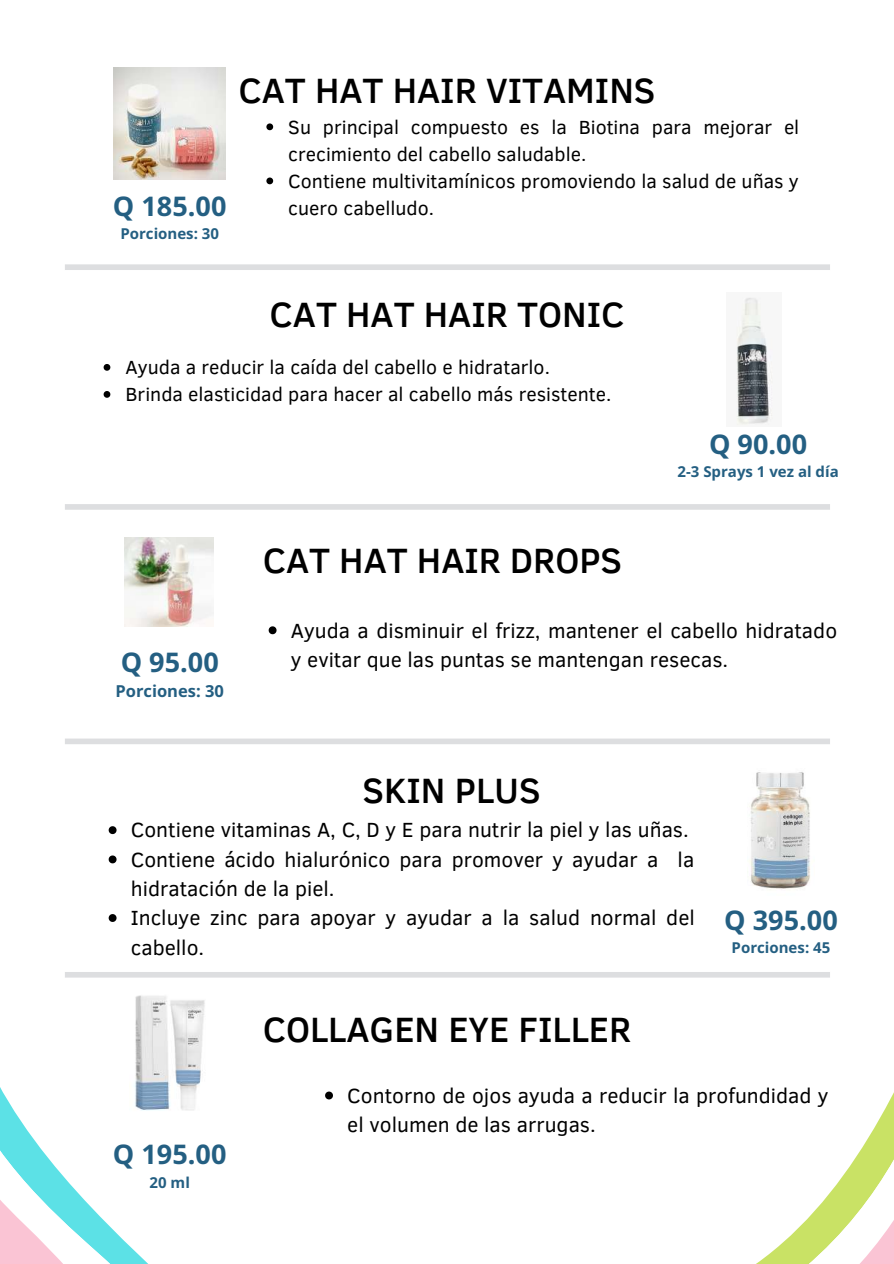
<style>
.page{position:relative;width:894px;height:1264px;background:#fff}
.page>*{position:absolute;margin:0;border:0;box-sizing:border-box;transform-origin:0 0}
.t1{font:500 36px "Clear Sans";color:#000}
.t2{font:700 27px "Noto Sans";color:#245f82}
.t3{font:21px/29.2px "Clear Sans";color:#000}
.t4{font:19.5px/27px "Clear Sans";color:#000}
.t5{font:700 16.5px "Noto Sans";color:#245f82}
.t6{font:700 15px "Noto Sans";color:#245f82}
</style>
<div class="page">
<div style="left:65px;top:738px;width:764px;height:6px;background:#dddee0"></div>
<div style="left:65px;top:504px;width:764px;height:5px;background:#dddee0"></div>
<div style="left:65px;top:264px;width:764px;height:6px;background:#dddee0"></div>
<svg style="left:10px;top:972px;width:883px;height:291px"></svg>
<img style="left:114px;top:68px;width:111px;height:111px">
<img style="left:736px;top:297px;width:37px;height:128px">
<img style="left:125px;top:538px;width:89px;height:89px">
<img style="left:749px;top:772px;width:61px;height:118px">
<img style="left:130px;top:983px;width:80px;height:133px">
<svg style="left:266px;top:123px;width:7px;height:7px"></svg>
<svg style="left:266px;top:177px;width:7px;height:7px"></svg>
<svg style="left:104px;top:364px;width:6px;height:7px"></svg>
<svg style="left:104px;top:391px;width:6px;height:7px"></svg>
<svg style="left:268px;top:626px;width:8px;height:8px"></svg>
<svg style="left:109px;top:826px;width:7px;height:8px"></svg>
<svg style="left:109px;top:855px;width:7px;height:8px"></svg>
<svg style="left:109px;top:914px;width:7px;height:8px"></svg>
<h1 class="t1" style="left:238px;top:64px;width:418px">CAT HAT HAIR VITAMINS</h1>
<p class="t4" style="left:288px;top:112px;width:512px">Su principal compuesto es la Biotina para mejorar el crecimiento del cabello saludable.<br>Contiene multivitamínicos promoviendo la salud de uñas y</p>
<p class="t2" style="left:113px;top:187px;width:115px">Q 185.00</p>
<p class="t4" style="left:288px;top:193px;width:147px">cuero cabelludo.</p>
<p class="t6" style="left:120px;top:223px;width:100px">Porciones: 30</p>
<h1 class="t1" style="left:269px;top:288px;width:356px">CAT HAT HAIR TONIC</h1>
<p class="t4" style="left:125px;top:353px;width:487px">Ayuda a reducir la caída del cabello e hidratarlo.<br>Brinda elasticidad para hacer al cabello más resistente.</p>
<h1 class="t1" style="left:262px;top:534px;width:361px">CAT HAT HAIR DROPS</h1>
<p class="t2" style="left:708px;top:425px;width:100px">Q 90.00</p>
<p class="t6" style="left:677px;top:461px;width:163px">2-3 Sprays 1 vez al día</p>
<p class="t2" style="left:121px;top:642px;width:100px">Q 95.00</p>
<p class="t5" style="left:115px;top:679px;width:110px">Porciones: 30</p>
<p class="t3" style="left:291px;top:614px;width:547px">Ayuda a disminuir el frizz, mantener el cabello hidratado y evitar que las puntas se mantengan resecas.</p>
<h1 class="t1" style="left:362px;top:764px;width:180px">SKIN PLUS</h1>
<p class="t3" style="left:131px;top:814px;width:565px">Contiene vitaminas A, C, D y E para nutrir la piel y las uñas.<br>Contiene ácido hialurónico para promover y ayudar a la hidratación de la piel.<br>Incluye zinc para apoyar y ayudar a la salud normal del cabello.</p>
<h1 class="t1" style="left:262px;top:1003px;width:370px">COLLAGEN EYE FILLER</h1>
<p class="t2" style="left:724px;top:900px;width:115px">Q 395.00</p>
<p class="t6" style="left:731px;top:937px;width:100px">Porciones: 45</p>
<p class="t2" style="left:113px;top:1135px;width:115px">Q 195.00</p>
<p class="t6" style="left:149px;top:1171px;width:42px">20 ml</p>
<p class="t3" style="left:347px;top:1079px;width:482px">Contorno de ojos ayuda a reducir la profundidad y el volumen de las arrugas.</p>
</div>
